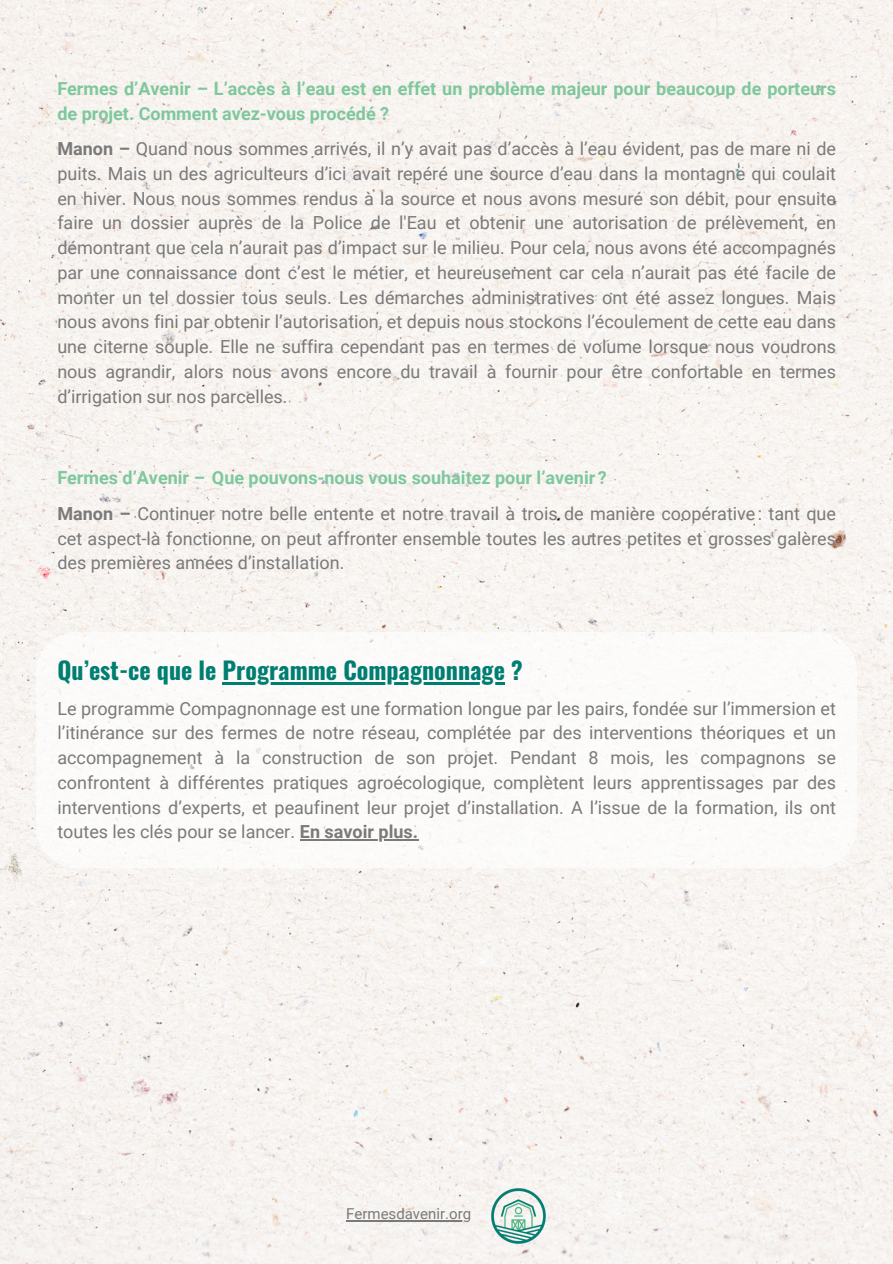
<style>
.page{position:relative;width:893px;height:1264px;background:#fff}
.page>*{position:absolute;margin:0;border:0;box-sizing:border-box;transform-origin:0 0}
.t1{font:700 24px "Oswald";color:#007e72}
.t2{font:18px/24.8px "Roboto";color:#7a7a7a;text-align:justify}
.t3{font:700 18px/24.8px "Roboto";color:#7fc79d}
.t4{font:15px "Roboto";color:#7a7a7a}
.s1{font-weight:700}
</style>
<div class="page">
<img style="left:0;top:0;width:892px;height:1263px">
<img style="left:490px;top:1187px;width:57px;height:57px">
<svg style="left:36px;top:631px;width:820px;height:237px"></svg>
<hr style="left:346px;top:1220px;width:125px;height:1px;background:#7a7a7a">
<hr style="left:300px;top:839px;width:118px;height:1px;background:#7a7a7a">
<hr style="left:222px;top:682px;width:283px;height:2px;background:#007e72">
<h3 class="t3" style="left:57px;top:77px;width:780px">Fermes d’Avenir – L’accès à l’eau est en effet un problème majeur pour beaucoup de porteurs de projet. Comment avez-vous procédé ?</h3>
<h2 class="t2" style="left:57px;top:137px;width:780px"><span class="s1">Manon –</span> Quand nous sommes arrivés, il n’y avait pas d’accès à l’eau évident, pas de mare ni de puits. Mais un des agriculteurs d’ici avait repéré une source d’eau dans la montagne qui coulait en hiver. Nous nous sommes rendus à la source et nous avons mesuré son débit, pour ensuite faire un dossier auprès de la Police de l'Eau et obtenir une autorisation de prélèvement, en démontrant que cela n’aurait pas d’impact sur le milieu. Pour cela, nous avons été accompagnés par une connaissance dont c’est le métier, et heureusement car cela n’aurait pas été facile de monter un tel dossier tous seuls. Les démarches administratives ont été assez longues. Mais nous avons fini par obtenir l’autorisation, et depuis nous stockons l’écoulement de cette eau dans une citerne souple. Elle ne suffira cependant pas en termes de volume lorsque nous voudrons nous agrandir, alors nous avons encore du travail à fournir pour être confortable en termes d’irrigation sur nos parcelles.</h2>
<h3 class="t3" style="left:57px;top:466px;width:551px">Fermes d’Avenir – Que pouvons-nous vous souhaitez pour l’avenir ?</h3>
<h1 class="t2" style="left:57px;top:501px;width:780px"><span class="s1">Manon –</span> Continuer notre belle entente et notre travail à trois de manière coopérative: tant que cet aspect-là fonctionne, on peut affronter ensemble toutes les autres petites et grosses galères des premières années d’installation.</h1>
<h1 class="t1" style="left:57px;top:651px;width:467px">Qu’est-ce que le Programme Compagnonnage ?</h1>
<p class="t2" style="left:57px;top:696px;width:780px">Le programme Compagnonnage est une formation longue par les pairs, fondée sur l’immersion et l’itinérance sur des fermes de notre réseau, complétée par des interventions théoriques et un accompagnement à la construction de son projet. Pendant 8 mois, les compagnons se confrontent à différentes pratiques agroécologique, complètent leurs apprentissages par des interventions d’experts, et peaufinent leur projet d’installation. A l’issue de la formation, ils ont toutes les clés pour se lancer. <span class="s1">En savoir plus.</span></p>
<h3 class="t4" style="left:346px;top:1205px;width:126px">Fermesdavenir.org</h3>
</div>
